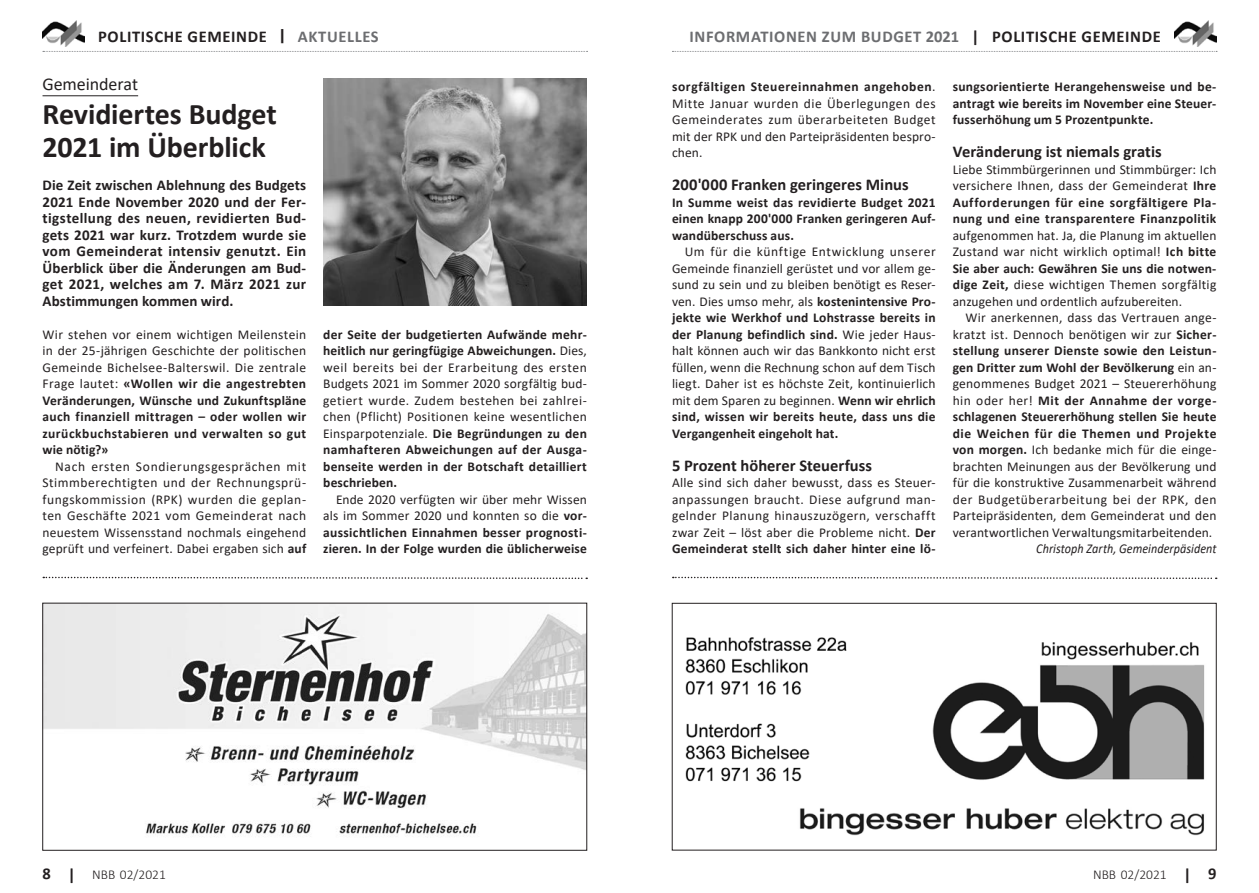
<style>
.page{position:relative;width:1259px;height:893px;background:#fff}
.page>*{position:absolute;margin:0;border:0;box-sizing:border-box;transform-origin:0 0}
.t1{font:700 30px/33px "Calibri";letter-spacing:-.005em;color:#231f20}
.t2{font:18px "Calibri";letter-spacing:-.005em;color:#231f20}
.t3{font:700 16.5px "Calibri";letter-spacing:.005em;color:#231f20}
.t4{font:700 16.5px "Calibri";letter-spacing:.04em;color:#6c6d70}
.t5{font:700 16.5px "Calibri";letter-spacing:.04em;color:#231f20}
.t6{font:700 15px/16.5px "Calibri";letter-spacing:.01em;color:#231f20;text-align:justify}
.t7{font:13.5px/16.5px "Calibri";letter-spacing:.01em;color:#231f20;text-align:justify}
.t8{font:700 13.5px/16.5px "Calibri";letter-spacing:.015em;color:#231f20;text-align:justify}
.t9{font:italic 13.5px "Calibri";letter-spacing:.005em;color:#231f20;scale:.9 1}
.t10{font:300 13.5px "Calibri";color:#231f20}
.s1{font-family:"DIN Pro"}
.s2{color:#6c6d70}
.s3{color:#231f20}
.s4{font-weight:400}
.s5{font-weight:700}
.s6{font-weight:700;font-size:16.5px}
</style>
<div class="page">
<svg style="left:672px;top:51px;width:545px;height:1px"></svg>
<img style="left:1174px;top:21px;width:42px;height:26px">
<svg style="left:43px;top:51px;width:544px;height:1px"></svg>
<img style="left:43px;top:21px;width:42px;height:26px">
<hr style="left:43px;top:96px;width:95px;height:1px;background:#231f20">
<img style="left:685px;top:637px;width:520px;height:198px">
<div style="left:672px;top:603px;width:544px;height:247px;border:1px solid #231f20"></div>
<img style="left:45px;top:605px;width:540px;height:230px">
<img style="left:323px;top:79px;width:264px;height:227px">
<svg style="left:43px;top:576px;width:544px;height:4px"></svg>
<svg style="left:673px;top:576px;width:543px;height:3px"></svg>
<p class="t5" style="left:98px;top:25px;width:282px">POLITISCHE GEMEINDE <span class="s1">|</span> <span class="s2">AKTUELLES</span></p>
<p class="t4" style="left:689px;top:25px;width:473px">INFORMATIONEN ZUM BUDGET 2021 <span class="s3">| POLITISCHE GEMEINDE</span></p>
<h2 class="t2" style="left:43px;top:71px;width:97px">Gemeinderat</h2>
<h1 class="t1" style="left:43px;top:97px;width:236px">Revidiertes Budget<br>2021 im Überblick</h1>
<p class="t6" style="left:43px;top:177px;width:265px">Die Zeit zwischen Ablehnung des Budgets 2021 Ende November 2020 und der Fer&shy;tigstellung des neuen, revidierten Bud&shy;gets 2021 war kurz. Trotzdem wurde sie vom Gemeinderat intensiv genutzt. Ein Überblick über die Änderungen am Bud&shy;get 2021, welches am 7. März 2021 zur Abstimmungen kommen wird.</p>
<p class="t8" style="left:43px;top:326px;width:265px"><span class="s4">Wir stehen vor einem wichtigen Meilenstein in der 25-jährigen Geschichte der politischen Gemeinde Bichelsee-Balterswil. Die zentrale Frage lautet:</span> «Wollen wir die angestrebten Veränderungen, Wünsche und Zukunftspläne auch finanziell mittragen – oder wollen wir zurückbuchstabieren und verwalten so gut wie nötig?»</p>
<p class="t7" style="left:43px;top:458px;width:265px;text-indent:13px">Nach ersten Sondierungsgesprächen mit Stimmberechtigten und der Rechnungsprü&shy;fungskommission (RPK) wurden die geplan&shy;ten Geschäfte 2021 vom Gemeinderat nach neuestem Wissensstand nochmals eingehend geprüft und verfeinert. Dabei ergaben sich <span class="s5">auf</span></p>
<p class="t7" style="left:672px;top:78px;width:265px"><span class="s5">sorgfältigen Steuereinnahmen angehoben</span>.<br>Mitte Januar wurden die Überlegungen des Gemeinderates zum überarbeiteten Budget mit der RPK und den Parteipräsidenten bespro&shy;chen.</p>
<p class="t3" style="left:672px;top:173px;width:238px">200'000 Franken geringeres Minus</p>
<p class="t8" style="left:672px;top:194px;width:265px">In Summe weist das revidierte Budget 2021 einen knapp 200'000 Franken geringeren Auf&shy;wandüberschuss aus.</p>
<p class="t7" style="left:672px;top:243px;width:265px;text-indent:13px">Um für die künftige Entwicklung unserer Gemeinde finanziell gerüstet und vor allem ge&shy;sund zu sein und zu bleiben benötigt es Reser&shy;ven. Dies umso mehr, als <span class="s5">kostenintensive Pro&shy;jekte wie Werkhof und Lohstrasse bereits in der Planung befindlich sind.</span> Wie jeder Haus&shy;halt können auch wir das Bankkonto nicht erst füllen, wenn die Rechnung schon auf dem Tisch liegt. Daher ist es höchste Zeit, kontinuierlich mit dem Sparen zu beginnen. <span class="s5">Wenn wir ehrlich sind, wissen wir bereits heute, dass uns die Vergangenheit eingeholt hat.</span></p>
<p class="t3" style="left:672px;top:454px;width:202px">5 Prozent höherer Steuerfuss</p>
<p class="t7" style="left:672px;top:474px;width:265px">Alle sind sich daher bewusst, dass es Steuer&shy;anpassungen braucht. Diese aufgrund man&shy;gelnder Planung hinauszuzögern, verschafft zwar Zeit – löst aber die Probleme nicht. <span class="s5">Der Gemeinderat stellt sich daher hinter eine lö-</span></p>
<p class="t8" style="left:952px;top:78px;width:265px">sungsorientierte Herangehensweise und be&shy;antragt wie bereits im November eine Steuer&shy;fusserhöhung um 5 Prozentpunkte.</p>
<p class="t3" style="left:952px;top:140px;width:210px">Veränderung ist niemals gratis</p>
<p class="t8" style="left:952px;top:161px;width:265px"><span class="s4">Liebe Stimmbürgerinnen und Stimmbürger: Ich versichere Ihnen, dass der Gemeinderat</span> Ihre Aufforderungen für eine sorgfältigere Pla&shy;nung und eine transparentere Finanzpolitik</p>
<p class="t7" style="left:952px;top:227px;width:265px">aufgenommen hat. Ja, die Planung im aktuellen Zustand war nicht wirklich optimal! <span class="s5">Ich bitte Sie aber auch: Gewähren Sie uns die notwen&shy;dige Zeit,</span> diese wichtigen Themen sorgfältig anzugehen und ordentlich aufzubereiten.</p>
<p class="t7" style="left:952px;top:309px;width:265px;text-indent:13px">Wir anerkennen, dass das Vertrauen ange&shy;kratzt ist. Dennoch benötigen wir zur <span class="s5">Sicher&shy;stellung unserer Dienste sowie den Leistun&shy;gen Dritter zum Wohl der Bevölkerung</span> ein an&shy;genommenes Budget 2021 – Steuererhöhung hin oder her! <span class="s5">Mit der Annahme der vorge&shy;schlagenen Steuererhöhung stellen Sie heute die Weichen für die Themen und Projekte von morgen.</span> Ich bedanke mich für die einge&shy;brachten Meinungen aus der Bevölkerung und für die konstruktive Zusammenarbeit während der Budgetüberarbeitung bei der RPK, den Parteipräsidenten, dem Gemeinderat und den verantwortlichen Verwaltungsmitarbeitenden.</p>
<p class="t9" style="left:1036px;top:539px;width:202px">Christoph Zarth, Gemeinderpäsident</p>
<p class="t8" style="left:323px;top:326px;width:265px">der Seite der budgetierten Aufwände mehr&shy;heitlich nur geringfügige Abweichungen. <span class="s4">Dies, weil bereits bei der Erarbeitung des ersten Budgets 2021 im Sommer 2020 sorgfältig bud&shy;getiert wurde. Zudem bestehen bei zahlrei&shy;chen (Pflicht) Positionen keine wesentlichen Einsparpotenziale.</span> Die Begründungen zu den namhafteren Abweichungen auf der Ausga&shy;benseite werden in der Botschaft detailliert beschrieben.</p>
<p class="t8" style="left:323px;top:491px;width:265px;text-indent:13px"><span class="s4">Ende 2020 verfügten wir über mehr Wissen als im Sommer 2020 und konnten so die</span> vor&shy;aussichtlichen Einnahmen besser prognosti&shy;zieren. In der Folge wurden die üblicherweise</p>
<p class="t10" style="left:43px;top:866px;width:125px"><span class="s6">8 |</span> NBB 02/2021</p>
<p class="t10" style="left:1093px;top:866px;width:125px">NBB 02/2021 <span class="s6">| 9</span></p>
</div>
